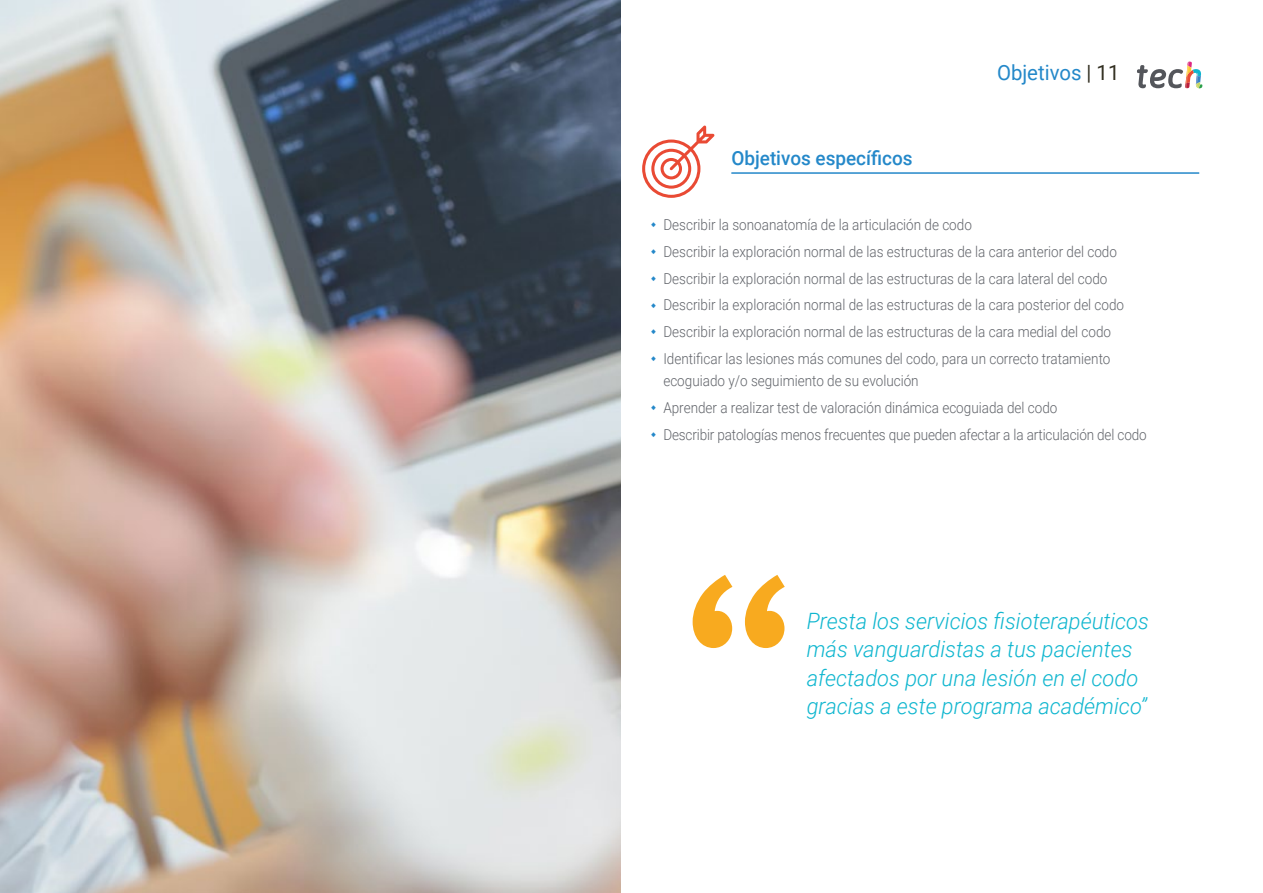
<style>
.page{position:relative;width:1263px;height:893px;background:#fff}
.page>*{position:absolute;margin:0;border:0;box-sizing:border-box;transform-origin:0 0}
.t1{font:italic 300 22.5px/28.5px "Roboto";color:#0fb6cf}
.t2{font:21px "Roboto";color:#2488c9}
.t3{font:500 19.5px "Roboto";color:#2488c9}
.t4{font:300 15px/26.7px "Roboto";color:#61646a;scale:.9 1}
.s1{color:#312e20}
</style>
<div class="page">
<img style="left:0;top:0;width:621px;height:893px">
<svg style="left:642px;top:125px;width:72px;height:73px"></svg>
<hr style="left:731px;top:173px;width:468px;height:1px;background:#2488c9">
<svg style="left:1137px;top:62px;width:65px;height:27px"></svg>
<svg style="left:693px;top:575px;width:92px;height:73px"></svg>
<h3 class="t3" style="left:731px;top:144px;width:183px">Objetivos específicos</h3>
<h2 class="t2" style="left:997px;top:57px;width:124px">Objetivos <span class="s1">| 11</span></h2>
<p class="t4" style="left:663px;top:211px;width:513px">Describir la sonoanatomía de la articulación de codo<br>Describir la exploración normal de las estructuras de la cara anterior del codo Describir la exploración normal de las estructuras de la cara lateral del codo Describir la exploración normal de las estructuras de la cara posterior del codo Describir la exploración normal de las estructuras de la cara medial del codo Identificar las lesiones más comunes del codo, para un correcto tratamiento</p>
<p class="t4" style="left:663px;top:367px;width:538px">ecoguiado y/o seguimiento de su evolución<br>Aprender a realizar test de valoración dinámica ecoguiada del codo<br>Describir patologías menos frecuentes que pueden afectar a la articulación del codo</p>
<h1 class="t1" style="left:807px;top:606px;width:344px">Presta los servicios fisioterapéuticos más vanguardistas a tus pacientes afectados por una lesión en el codo gracias a este programa académico”</h1>
</div>
